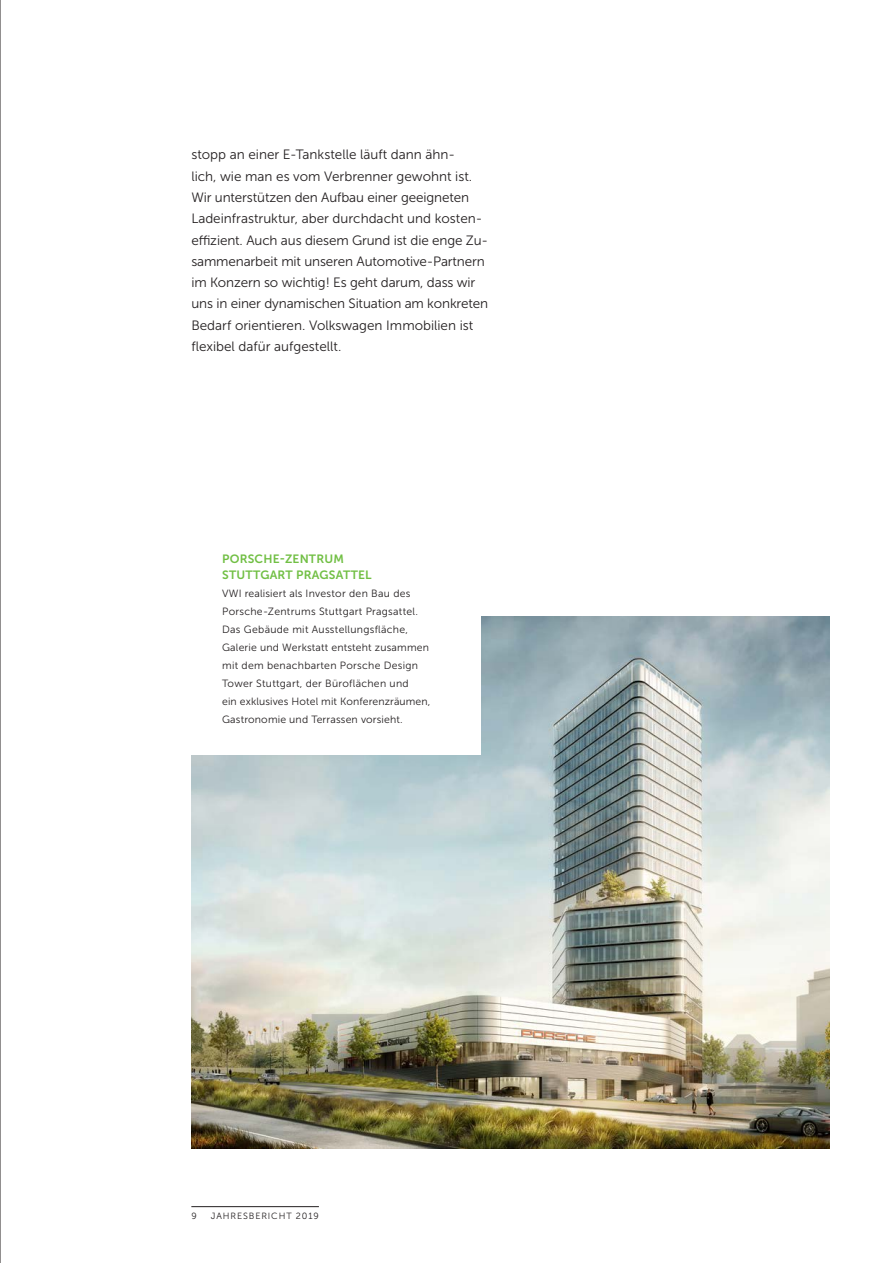
<style>
.page{position:relative;width:893px;height:1263px;background:#fff}
.page>*{position:absolute;margin:0;border:0;box-sizing:border-box;transform-origin:0 0}
.t1{font:13.5px/21.3px "Museo Sans 300";letter-spacing:-.01em;color:#231f20}
.t2{font:12px/15.8px "Museo Sans 700";letter-spacing:.015em;color:#71bf44}
.t3{font:10.5px/18px "Museo Sans 300";letter-spacing:.025em;color:#231f20}
.t4{font:9px "Museo Sans 300";letter-spacing:.1em;color:#231f20}
</style>
<div class="page">
<hr style="left:191px;top:1206px;width:128px;height:1px;background:#231f20">
<hr style="left:0;top:0;width:1px;height:1263px;background:#231f20">
<img style="left:191px;top:617px;width:638px;height:531px">
<div style="left:154px;top:531px;width:326px;height:224px;background:#fff"></div>
<p class="t1" style="left:191px;top:144px;width:298px">stopp an einer E-Tankstelle läuft dann ähn-<br>lich, wie man es vom Verbrenner gewohnt ist.<br>Wir unterstützen den Aufbau einer geeigneten Ladeinfrastruktur, aber durchdacht und kosten&shy;effizient. Auch aus diesem Grund ist die enge Zu&shy;sammenarbeit mit unseren Automotive-Partnern im Konzern so wichtig! Es geht darum, dass wir uns in einer dynamischen Situation am konkreten Bedarf orientieren. Volkswagen Immobilien ist flexibel dafür aufgestellt.</p>
<p class="t2" style="left:222px;top:551px;width:151px">PORSCHE-ZENTRUM<br>STUTTGART PRAGSATTEL</p>
<p class="t3" style="left:222px;top:585px;width:210px">VWI realisiert als Investor den Bau des Porsche-Zentrums Stuttgart Pragsattel.<br>Das Gebäude mit Ausstellungsfläche, Galerie und Werkstatt entsteht zusammen mit dem benachbarten Porsche Design Tower Stuttgart, der Büroflächen und<br>ein exklusives Hotel mit Konferenzräumen, Gastronomie und Terrassen vorsieht.</p>
<p class="t4" style="left:191px;top:1211px;width:7px">9</p>
<p class="t4" style="left:211px;top:1211px;width:110px">JAHRESBERICHT 2019</p>
</div>
